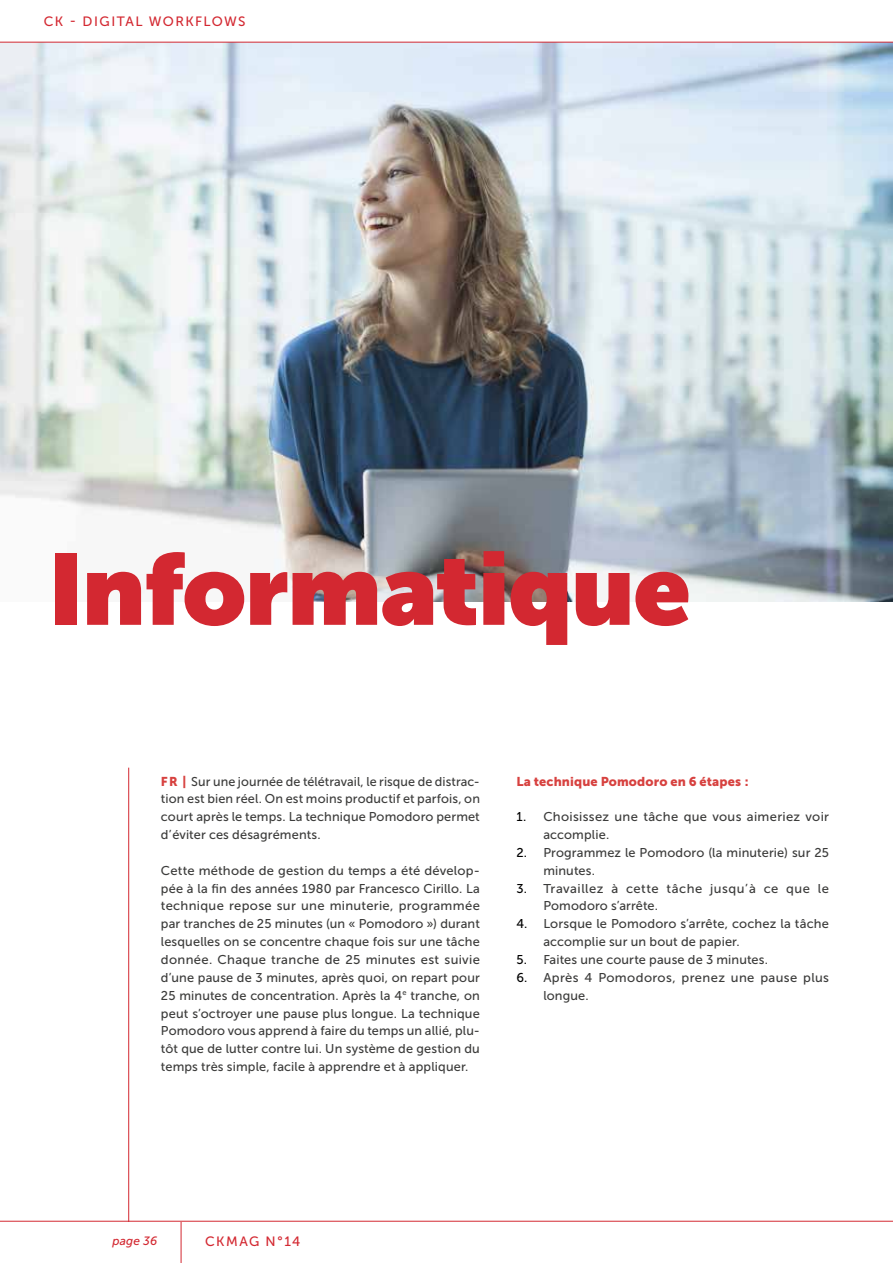
<style>
.page{position:relative;width:893px;height:1263px;background:#fff}
.page>*{position:absolute;margin:0;border:0;box-sizing:border-box;transform-origin:0 0}
.t1{font:900 100.65px "Museo Sans Display";letter-spacing:-.01em;color:#d32831}
.t2{font:13.5px "Museo Sans 500";letter-spacing:.1em;color:#d32831}
.t3{font:12.75px/17.9px "Museo Sans 500";letter-spacing:.015em;color:#3c3c3b}
.t4{font:12.75px/17.9px "Museo Sans 500";letter-spacing:.035em;color:#3c3c3b}
.t5{font:12.75px "Museo Sans 900";letter-spacing:.01em;color:#d7413f}
.t6{font:italic 12px "Museo Sans 500";letter-spacing:.01em;color:#d32831}
.s1{font-family:"Museo Sans 900";color:#d7413f}
.s2{color:#000}
</style>
<div class="page">
<img style="left:0;top:43px;width:893px;height:558px">
<hr style="left:128px;top:768px;width:1px;height:454px;background:#d32831">
<hr style="left:181px;top:1222px;width:1px;height:41px;background:#d32831">
<hr style="left:0;top:1221px;width:893px;height:1px;background:#d32831">
<hr style="left:0;top:42px;width:893px;height:1px;background:#d32831">
<p class="t2" style="left:44px;top:13px;width:203px">CK - DIGITAL WORKFLOWS</p>
<h1 class="t1" style="left:49px;top:531px;width:643px">Informatique</h1>
<p class="t3" style="left:161px;top:772px;width:320px;text-align:justify"><span class="s1">FR |</span> Sur une journée de télétravail, le risque de distrac&shy;tion est bien réel. On est moins productif et parfois, on court après le temps. La technique Pomodoro permet d’éviter ces désagréments.</p>
<p class="t3" style="left:161px;top:861px;width:320px;text-align:justify">Cette méthode de gestion du temps a été dévelop&shy;pée à la fin des années 1980 par Francesco Cirillo. La technique repose sur une minuterie, programmée par tranches de 25 minutes (un « Pomodoro ») durant lesquelles on se concentre chaque fois sur une tâche donnée. Chaque tranche de 25 minutes est suivie d’une pause de 3 minutes, après quoi, on repart pour 25 minutes de concentration. Après la 4<sup>e</sup> tranche, on peut s’octroyer une pause plus longue. La technique Pomodoro vous apprend à faire du temps un allié, plu&shy;tôt que de lutter contre lui. Un système de gestion du temps très simple, facile à apprendre et à appliquer.</p>
<p class="t5" style="left:516px;top:774px;width:234px">La technique Pomodoro en 6 étapes :</p>
<p class="t3" style="left:543px;top:808px;width:287px;text-indent:-27px"><span class="s2">1.</span> Choisissez une tâche que vous aimeriez voir accomplie.</p>
<p class="t3" style="left:543px;top:844px;width:287px;text-indent:-27px"><span class="s2">2.</span> Programmez le Pomodoro (la minuterie) sur 25 minutes.</p>
<p class="t4" style="left:543px;top:879px;width:287px;text-indent:-27px"><span class="s2">3.</span> Travaillez à cette tâche jusqu’à ce que le<br>Pomodoro s’arrête.</p>
<p class="t3" style="left:543px;top:915px;width:287px;text-indent:-27px"><span class="s2">4.</span> Lorsque le Pomodoro s’arrête, cochez la tâche accomplie sur un bout de papier.</p>
<p class="t3" style="left:516px;top:951px;width:253px"><span class="s2">5.</span> Faites une courte pause de 3 minutes.</p>
<p class="t3" style="left:543px;top:968px;width:287px;text-indent:-27px"><span class="s2">6.</span> Après 4 Pomodoros, prenez une pause plus longue.</p>
<p class="t6" style="left:113px;top:1234px;width:46px">page 36</p>
<p class="t2" style="left:205px;top:1234px;width:97px">CKMAG N°14</p>
</div>
